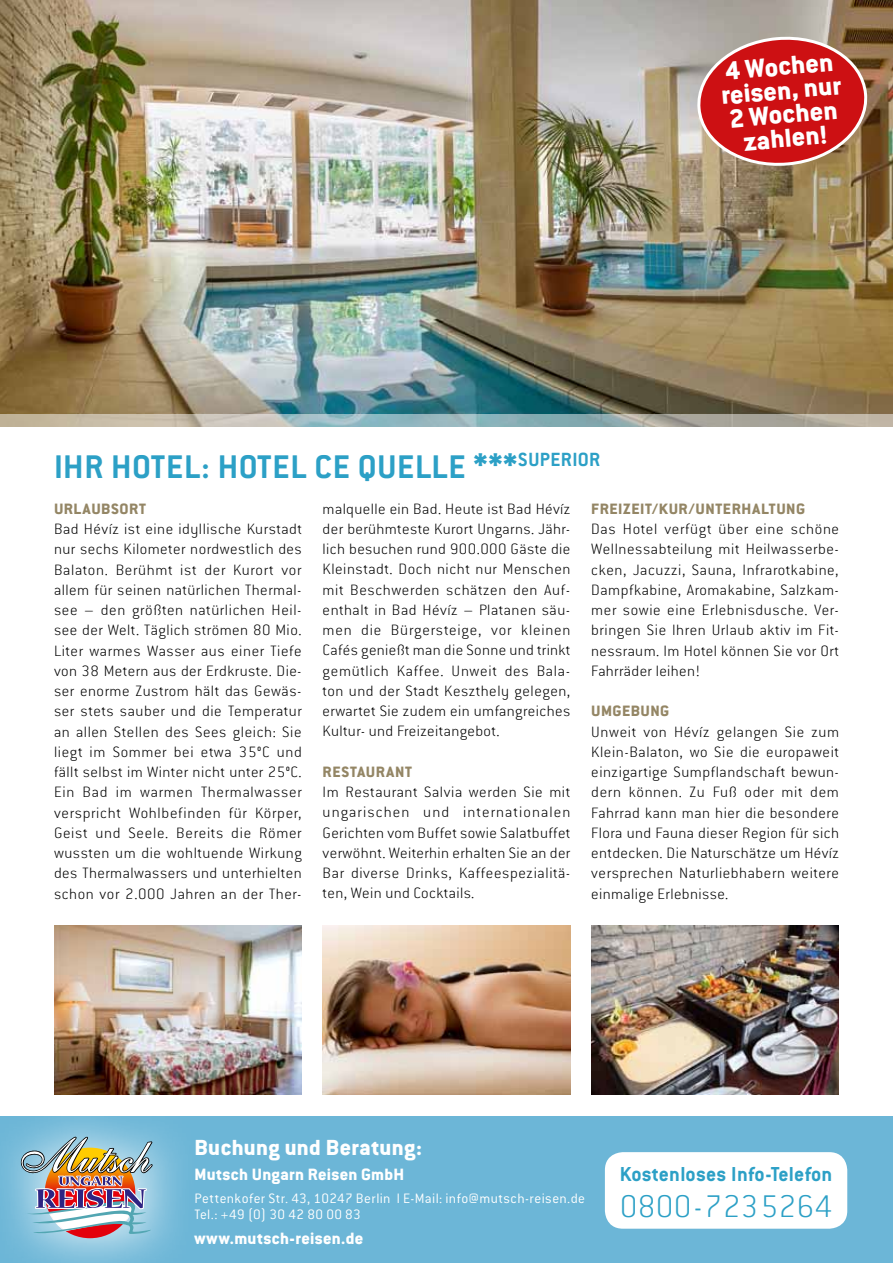
<style>
.page{position:relative;width:893px;height:1263px;background:#fff}
.page>*{position:absolute;margin:0;border:0;box-sizing:border-box;transform-origin:0 0}
.t1{font:700 36px "Conduit ITC";letter-spacing:.015em;color:#2ca0c6}
.t2{font:200 34.5px "Conduit ITC";letter-spacing:.01em;color:#2ca0c6}
.t3{font:800 28.5px/24px "Conduit ITC";color:#fff;text-align:center}
.t4{font:800 24px "Conduit ITC";letter-spacing:.015em;color:#fff}
.t5{font:700 22.2px "Conduit ITC";letter-spacing:.01em;color:#2ca0c6}
.t6{font:800 18px "Conduit ITC";letter-spacing:.02em;color:#fff}
.t7{font:200 16.5px/20.2px "Conduit ITC";letter-spacing:.025em;color:#000;text-align:justify}
.t8{font:800 16.5px "Conduit ITC";letter-spacing:.07em;color:#948665}
.t9{font:300 15px/16.5px "Conduit ITC";letter-spacing:.025em;color:#fff}
</style>
<div class="page">
<img style="left:54px;top:925px;width:248px;height:169px">
<img style="left:323px;top:925px;width:247px;height:169px">
<img style="left:591px;top:925px;width:248px;height:169px">
<img style="left:0;top:0;width:893px;height:414px">
<svg style="left:0;top:414px;width:893px;height:13px"></svg>
<svg style="left:696px;top:35px;width:172px;height:133px"></svg>
<div style="left:0;top:1117px;width:893px;height:146px;background:#6cb6d7"></div>
<div style="left:0;top:1088px;width:193px;height:175px;background:#fff;opacity:.75"></div>
<img style="left:20px;top:1136px;width:133px;height:102px">
<div style="left:605px;top:1152px;width:242px;height:77px;background:#fff;border-radius:18px"></div>
<h3 class="t3" style="left:718px;top:59px;width:122px;rotate:-5deg">4 Wochen reisen, nur<br>2 Wochen zahlen!</h3>
<h1 class="t1" style="left:54px;top:445px;width:548px">Ihr Hotel: Hotel CE Quelle ***<sup>superior</sup></h1>
<p class="t8" style="left:54px;top:499px;width:92px">Urlaubsort</p>
<p class="t7" style="left:54px;top:518px;width:249px">Bad Hévíz ist eine idyllische Kurstadt nur sechs Kilometer nordwestlich des Balaton. Berühmt ist der Kurort vor allem für seinen natürlichen Thermal&shy;see – den größten natürlichen Heil&shy;see der Welt. Täglich strömen 80 Mio.<br>Liter warmes Wasser aus einer Tiefe von 38 Metern aus der Erdkruste. Die&shy;ser enorme Zustrom hält das Gewäs&shy;ser stets sauber und die Temperatur an allen Stellen des Sees gleich: Sie liegt im Sommer bei etwa 35°C und fällt selbst im Winter nicht unter 25°C.<br>Ein Bad im warmen Thermalwasser verspricht Wohlbefinden für Körper, Geist und Seele. Bereits die Römer wussten um die wohltuende Wirkung des Thermalwassers und unterhielten schon vor 2.000 Jahren an der Ther-</p>
<p class="t7" style="left:323px;top:498px;width:249px">malquelle ein Bad. Heute ist Bad Hévíz der berühmteste Kurort Ungarns. Jähr&shy;lich besuchen rund 900.000 Gäste die Kleinstadt. Doch nicht nur Menschen mit Beschwerden schätzen den Auf&shy;enthalt in Bad Hévíz – Platanen säu&shy;men die Bürgersteige, vor kleinen Cafés genießt man die Sonne und trinkt gemütlich Kaffee. Unweit des Bala&shy;ton und der Stadt Keszthely gelegen, erwartet Sie zudem ein umfangreiches Kultur- und Freizeitangebot.</p>
<p class="t8" style="left:323px;top:762px;width:89px">Restaurant</p>
<p class="t7" style="left:323px;top:781px;width:249px">Im Restaurant Salvia werden Sie mit ungarischen und internationalen Gerichten vom Buffet sowie Salatbuffet verwöhnt. Weiterhin erhalten Sie an der Bar diverse Drinks, Kaffeespezialitä&shy;ten, Wein und Cocktails.</p>
<p class="t8" style="left:591px;top:499px;width:214px">Freizeit/Kur/Unterhaltung</p>
<p class="t7" style="left:591px;top:518px;width:249px">Das Hotel verfügt über eine schöne Wellnessabteilung mit Heilwasserbe&shy;cken, Jacuzzi, Sauna, Infrarotkabine, Dampfkabine, Aromakabine, Salzkam&shy;mer sowie eine Erlebnisdusche. Ver&shy;bringen Sie Ihren Urlaub aktiv im Fit&shy;nessraum. Im Hotel können Sie vor Ort Fahrräder leihen!</p>
<p class="t8" style="left:591px;top:701px;width:11px">Umg</p>
<p class="t8" style="left:622px;top:701px;width:47px">ebung</p>
<p class="t7" style="left:591px;top:721px;width:249px">Unweit von Hévíz gelangen Sie zum Klein-Balaton, wo Sie die europaweit einzigartige Sumpflandschaft bewun&shy;dern können. Zu Fuß oder mit dem Fahrrad kann man hier die besondere Flora und Fauna dieser Region für sich entdecken. Die Naturschätze um Hévíz versprechen Naturliebhabern weitere einmalige Erlebnisse.</p>
<h3 class="t4" style="left:194px;top:1133px;width:229px">Buchung und Beratung:</h3>
<p class="t6" style="left:194px;top:1163px;width:211px">Mutsch Ungarn Reisen GmbH</p>
<p class="t9" style="left:194px;top:1189px;width:392px">Pettenkofer Str. 43, 10247 Berlin l E-Mail: info@mutsch-reisen.de<br>Tel.: +49 (0) 30 42 80 00 83</p>
<p class="t6" style="left:194px;top:1227px;width:170px">www.mutsch-reisen.de</p>
<h3 class="t5" style="left:620px;top:1160px;width:214px">Kostenloses Info-Telefon</h3>
<h2 class="t2" style="left:620px;top:1185px;width:214px">0800 - 723 5264</h2>
</div>
